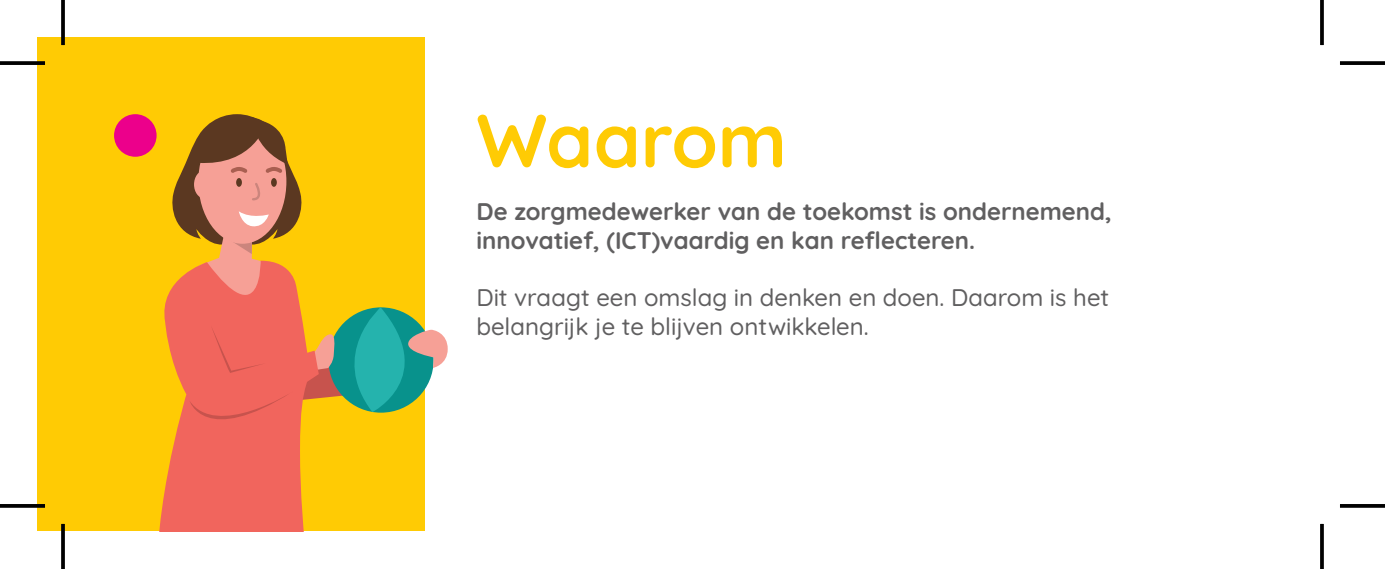
<style>
.page{position:relative;width:1385px;height:569px;background:#fff}
.page>*{position:absolute;margin:0;border:0;box-sizing:border-box;transform-origin:0 0}
.t1{font:700 75px "Quicksand";color:#ffcb04}
.t2{font:700 24px/28.8px "Quicksand";color:#605f60}
.t3{font:500 24px/28.8px "Quicksand";color:#605f60}
</style>
<div class="page">
<div style="left:37px;top:37px;width:388px;height:494px;background:#ffcb04"></div>
<svg style="left:159px;top:291px;width:145px;height:240px;fill:#f1655d"></svg>
<svg style="left:170px;top:114px;width:278px;height:334px"></svg>
<div style="left:114px;top:114px;width:43px;height:43px;background:#ec008b;border-radius:50%"></div>
<svg style="left:0;top:61px;width:45px;height:4px"></svg>
<svg style="left:1340px;top:61px;width:45px;height:4px"></svg>
<svg style="left:0;top:504px;width:45px;height:3px"></svg>
<svg style="left:1340px;top:504px;width:45px;height:3px"></svg>
<svg style="left:61px;top:0;width:4px;height:45px"></svg>
<svg style="left:61px;top:523px;width:4px;height:45px"></svg>
<hr style="left:1320px;top:0;width:3px;height:45px;background:#000">
<hr style="left:1320px;top:523px;width:3px;height:45px;background:#000">
<hr style="left:0;top:62px;width:45px;height:2px;background:#000">
<hr style="left:1340px;top:62px;width:45px;height:2px;background:#000">
<hr style="left:0;top:505px;width:45px;height:1px;background:#000">
<hr style="left:1340px;top:505px;width:45px;height:1px;background:#000">
<hr style="left:62px;top:0;width:2px;height:45px;background:#000">
<hr style="left:62px;top:523px;width:2px;height:45px;background:#000">
<h1 class="t1" style="left:476px;top:112px;width:312px">Waarom</h1>
<p class="t2" style="left:476px;top:199px;width:637px">De zorgmedewerker van de toekomst is ondernemend, innovatief, (ICT)vaardig en kan reflecteren.</p>
<p class="t3" style="left:476px;top:285px;width:634px">Dit vraagt een omslag in denken en doen. Daarom is het belangrijk je te blijven ontwikkelen.</p>
</div>
